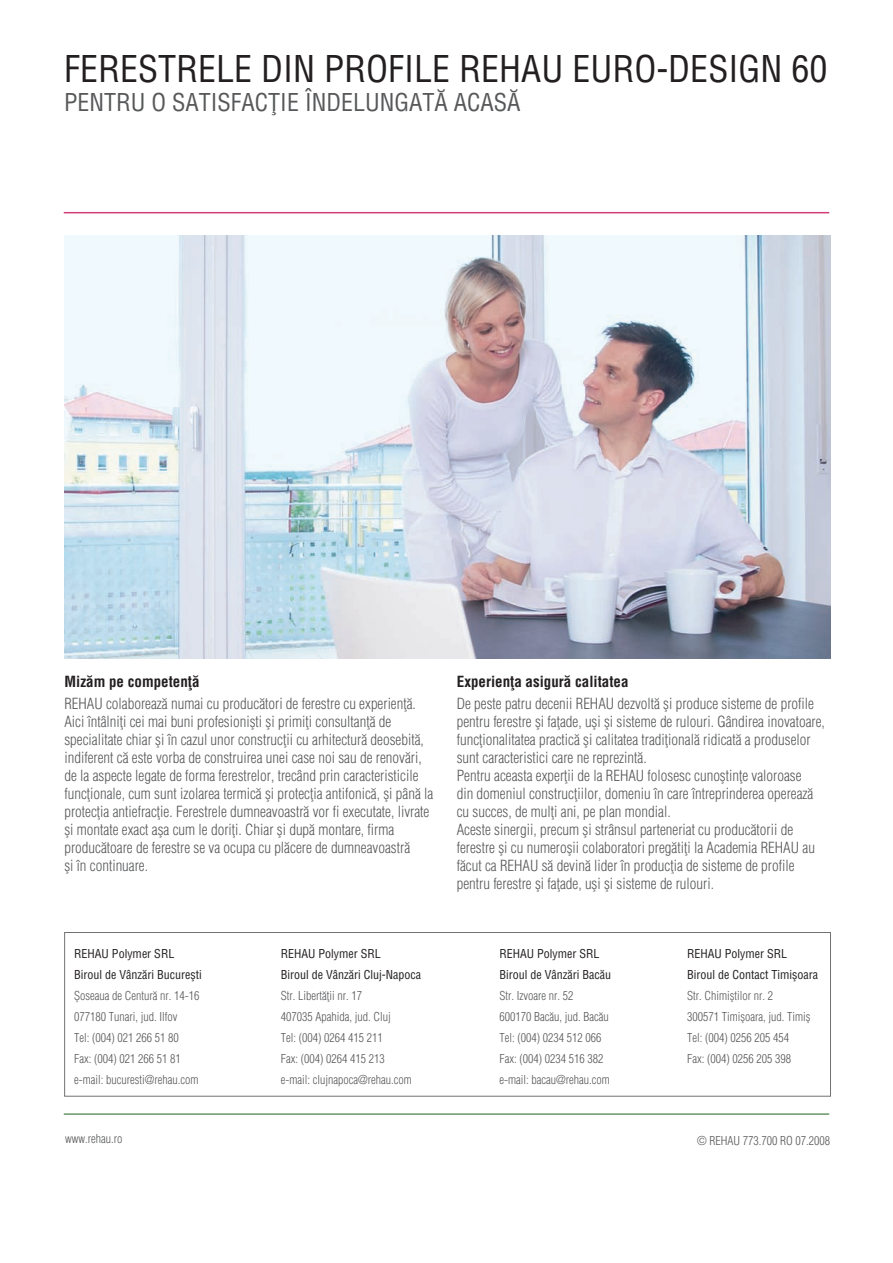
<style>
.page{position:relative;width:893px;height:1263px;background:#fff}
.page>*{position:absolute;margin:0;border:0;box-sizing:border-box;transform-origin:0 0}
.t1{font:condensed 36px "Helvetica Rom";color:#231f20}
.t2{font:condensed 24px "Helvetica Rom";color:#57585a}
.t3{font:300 condensed 15px/18px "Helvetica Rom";color:#57585a}
.t4{font:700 condensed 15px "Helvetica Rom";color:#231f20}
.t5{font:300 condensed 12px/21px "Helvetica Rom";color:#57585a}
.t6{font:condensed 12px/21px "Helvetica Rom";color:#231f20}
</style>
<div class="page">
<img style="left:65px;top:235px;width:765px;height:423px">
<div style="left:64px;top:932px;width:767px;height:164px;border:1px solid #717275"></div>
<hr style="left:64px;top:212px;width:765px;height:1px;background:#d13c76">
<hr style="left:64px;top:1113px;width:765px;height:2px;background:#689666">
<h1 class="t1" style="left:64px;top:54px;width:764px">FERESTRELE DIN PROFILE REHAU EURO-DESIGN 60</h1>
<h2 class="t2" style="left:64px;top:92px;width:458px">PENTRU O SATISFAC}IE ÎNDELUNGAT~ ACAS~</h2>
<p class="t4" style="left:65px;top:676px;width:137px">Miz`m pe competen]`</p>
<p class="t3" style="left:64px;top:696px;width:371px">REHAU colaboreaz` numai cu produc`tori de ferestre cu experien]`.<br>Aici întâlni]i cei mai buni profesioni[ti [i primi]i consultan]` de specialitate chiar [i în cazul unor construc]ii cu arhitectur` deosebit`, indiferent c` este vorba de construirea unei case noi sau de renov`ri, de la aspecte legate de forma ferestrelor, trecând prin caracteristicile func]ionale, cum sunt izolarea termic` [i protec]ia antifonic`, [i pân` la protec]ia antiefrac]ie. Ferestrele dumneavoastr` vor fi executate, livrate [i montate exact a[a cum le dori]i. Chiar [i dup` montare, firma produc`toare de ferestre se va ocupa cu pl`cere de dumneavoastr`<br>[i în continuare.</p>
<p class="t6" style="left:74px;top:944px;width:129px">REHAU Polymer SRL<br>Biroul de Vânz`ri Bucure[ti</p>
<p class="t5" style="left:74px;top:986px;width:127px">{oseaua de Centur` nr. 14-16<br>077180 Tunari, jud. Ilfov<br>Tel: (004) 021 266 51 80<br>Fax: (004) 021 266 51 81 e-mail: bucuresti@rehau.com</p>
<p class="t6" style="left:281px;top:944px;width:142px">REHAU Polymer SRL<br>Biroul de Vânz`ri Cluj-Napoca</p>
<p class="t5" style="left:281px;top:986px;width:132px">Str. Libert`]ii nr. 17<br>407035 Apahida, jud. Cluj<br>Tel: (004) 0264 415 211<br>Fax: (004) 0264 415 213 e-mail: clujnapoca@rehau.com</p>
<p class="t4" style="left:457px;top:676px;width:173px">Experien]a asigur` calitatea</p>
<p class="t3" style="left:457px;top:696px;width:370px">De peste patru decenii REHAU dezvolt` [i produce sisteme de profile pentru ferestre [i fa]ade, u[i [i sisteme de rulouri. Gândirea inovatoare, func]ionalitatea practic` [i calitatea tradi]ional` ridicat` a produselor sunt caracteristici care ne reprezint`.<br>Pentru aceasta exper]ii de la REHAU folosesc cuno[tin]e valoroase<br>din domeniul construc]iilor, domeniu în care întreprinderea opereaz` cu succes, de mul]i ani, pe plan mondial.<br>Aceste sinergii, precum [i strânsul parteneriat cu produc`torii de ferestre [i cu numero[ii colaboratori preg`ti]i la Academia REHAU au f`cut ca REHAU s` devin` lider în produc]ia de sisteme de profile pentru ferestre [i fa]ade, u[i [i sisteme de rulouri.</p>
<p class="t6" style="left:499px;top:944px;width:113px">REHAU Polymer SRL<br>Biroul de Vânz`ri Bac`u</p>
<p class="t5" style="left:499px;top:986px;width:112px">Str. Izvoare nr. 52<br>600170 Bac`u, jud. Bac`u<br>Tel: (004) 0234 512 066<br>Fax: (004) 0234 516 382 e-mail: bacau@rehau.com</p>
<p class="t6" style="left:687px;top:944px;width:132px">REHAU Polymer SRL<br>Biroul de Contact Timi[oara</p>
<p class="t5" style="left:687px;top:986px;width:125px">Str. Chimi[tilor nr. 2<br>300571 Timi[oara, jud. Timi[<br>Tel: (004) 0256 205 454<br>Fax: (004) 0256 205 398</p>
<p class="t5" style="left:65px;top:1129px;width:59px">www.rehau.ro</p>
<p class="t5" style="left:697px;top:1131px;width:134px">© REHAU 773.700 RO 07.2008</p>
</div>
